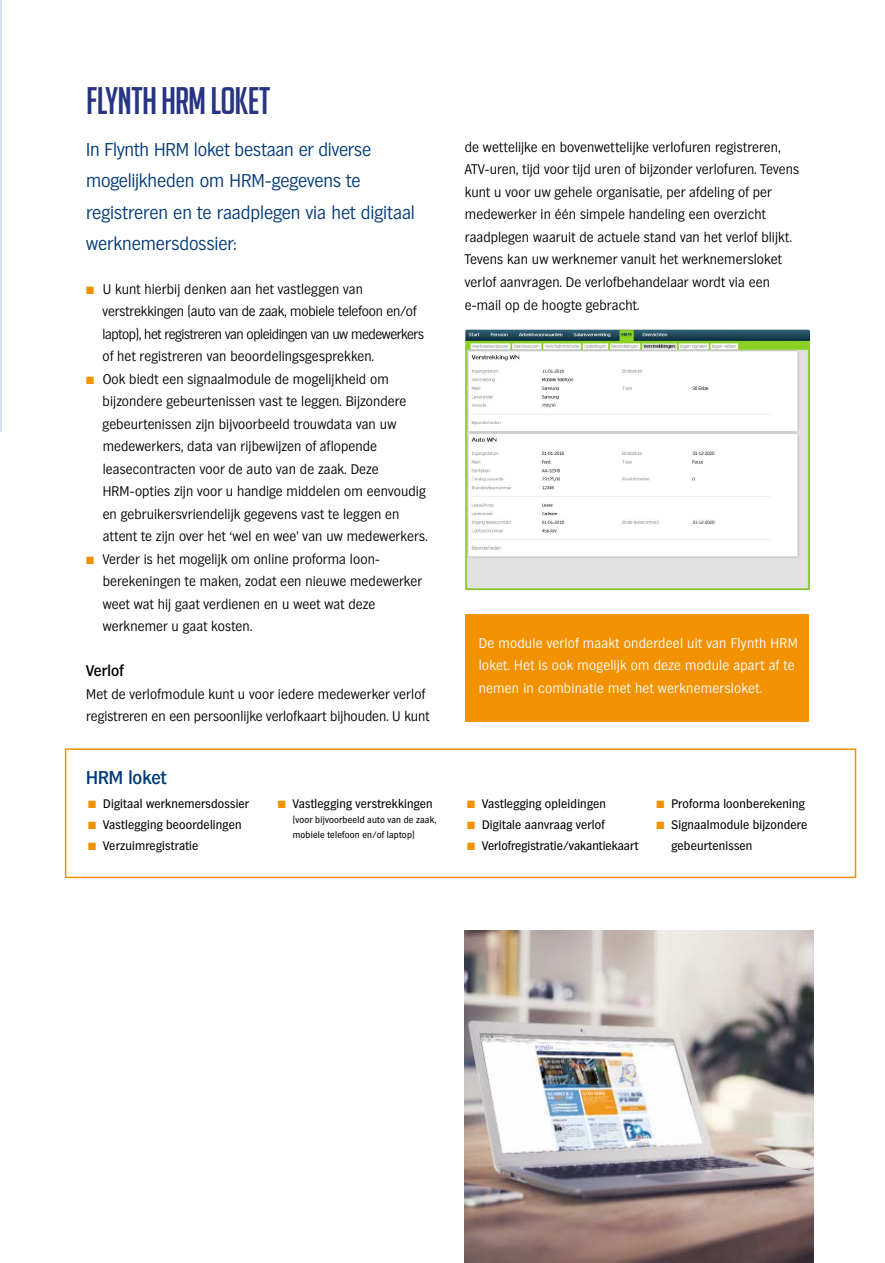
<style>
.page{position:relative;width:885px;height:1263px;background:#fff}
.page>*{position:absolute;margin:0;border:0;box-sizing:border-box;transform-origin:0 0}
.t1{font:37.5px "Big Noodle Titling";letter-spacing:-.015em;color:#283583}
.t2{font:300 18px/31.5px "Hamburg";color:#003a78}
.t3{font:500 18px "Hamburg";color:#003a78}
.t4{font:500 15px "Hamburg";letter-spacing:.01em;color:#000}
.t5{font:300 13.5px/22.5px "Hamburg";letter-spacing:.01em;color:#000}
.t6{font:300 13.5px/22.5px "Hamburg";letter-spacing:.02em;color:#fff}
.t7{font:12px/21px "Hamburg";letter-spacing:.015em;color:#000}
.t8{font:9px/15px "Hamburg";letter-spacing:.025em;color:#000}
.s1{color:#f39200}
</style>
<div class="page">
<hr style="left:0;top:0;width:1px;height:432px;background:#d5e3f5">
<div style="left:65px;top:748px;width:791px;height:130px;border:2px solid #f39200"></div>
<div style="left:465px;top:614px;width:344px;height:108px;background:#f39200"></div>
<img style="left:464px;top:930px;width:349px;height:333px">
<img style="left:466px;top:329px;width:343px;height:259px">
<hr style="left:466px;top:588px;width:343px;height:2px;background:#8fc02f">
<h1 class="t1" style="left:86px;top:80px;width:186px">FLYNTH HRM LOKET</h1>
<h2 class="t2" style="left:86px;top:133px;width:330px">In Flynth HRM loket bestaan er diverse mogelijkheden om HRM-gegevens te registreren en te raadplegen via het digitaal werknemersdossier:</h2>
<p class="t5" style="left:103px;top:277px;width:323px;text-indent:-16px"><span class="s1">■</span> U kunt hierbij denken aan het vastleggen van verstrekkingen (auto van de zaak, mobiele telefoon en/of laptop), het registreren van opleidingen van uw medewerkers of het registreren van beoordelingsgesprekken.</p>
<p class="t5" style="left:103px;top:367px;width:326px;text-indent:-16px"><span class="s1">■</span> Ook biedt een signaalmodule de mogelijkheid om bijzondere gebeurtenissen vast te leggen. Bijzondere gebeurtenissen zijn bijvoorbeeld trouwdata van uw medewerkers, data van rijbewijzen of aflopende leasecontracten voor de auto van de zaak. Deze HRM-opties zijn voor u handige middelen om eenvoudig en gebruikersvriendelijk gegevens vast te leggen en attent te zijn over het ‘wel en wee’ van uw medewerkers.</p>
<p class="t5" style="left:103px;top:547px;width:321px;text-indent:-16px"><span class="s1">■</span> Verder is het mogelijk om online proforma loon&shy;berekeningen te maken, zodat een nieuwe medewerker weet wat hij gaat verdienen en u weet wat deze werknemer u gaat kosten.</p>
<p class="t4" style="left:86px;top:662px;width:39px">Verlof</p>
<p class="t5" style="left:86px;top:682px;width:345px">Met de verlofmodule kunt u voor iedere medewerker verlof registreren en een persoonlijke verlofkaart bijhouden. U kunt</p>
<h2 class="t3" style="left:86px;top:766px;width:82px">HRM loket</h2>
<p class="t7" style="left:88px;top:793px;width:162px"><span class="s1">■</span> Digitaal werknemersdossier</p>
<p class="t7" style="left:88px;top:814px;width:155px"><span class="s1">■</span> Vastlegging beoordelingen</p>
<p class="t7" style="left:88px;top:835px;width:112px"><span class="s1">■</span> Verzuimregistratie</p>
<p class="t7" style="left:278px;top:793px;width:156px"><span class="s1">■</span> Vastlegging verstrekkingen</p>
<p class="t8" style="left:293px;top:812px;width:145px">(voor bijvoorbeeld auto van de zaak, mobiele telefoon en/of laptop)</p>
<p class="t5" style="left:465px;top:136px;width:335px">de wettelijke en bovenwettelijke verlofuren registreren, ATV-uren, tijd voor tijd uren of bijzonder verlofuren. Tevens kunt u voor uw gehele organisatie, per afdeling of per medewerker in één simpele handeling een overzicht raadplegen waaruit de actuele stand van het verlof blijkt.<br>Tevens kan uw werknemer vanuit het werknemersloket verlof aanvragen. De verlofbehandelaar wordt via een e-mail op de hoogte gebracht.</p>
<p class="t6" style="left:478px;top:631px;width:320px">De module verlof maakt onderdeel uit van Flynth HRM loket. Het is ook mogelijk om deze module apart af te nemen in combinatie met het werknemersloket.</p>
<p class="t7" style="left:467px;top:793px;width:140px"><span class="s1">■</span> Vastlegging opleidingen</p>
<p class="t7" style="left:467px;top:814px;width:139px"><span class="s1">■</span> Digitale aanvraag verlof</p>
<p class="t7" style="left:467px;top:835px;width:173px"><span class="s1">■</span> Verlofregistratie/vakantiekaart</p>
<p class="t7" style="left:656px;top:793px;width:150px"><span class="s1">■</span> Proforma loonberekening</p>
<p class="t7" style="left:671px;top:814px;width:137px;text-indent:-15px"><span class="s1">■</span> Signaalmodule bijzondere gebeurtenissen</p>
</div>
